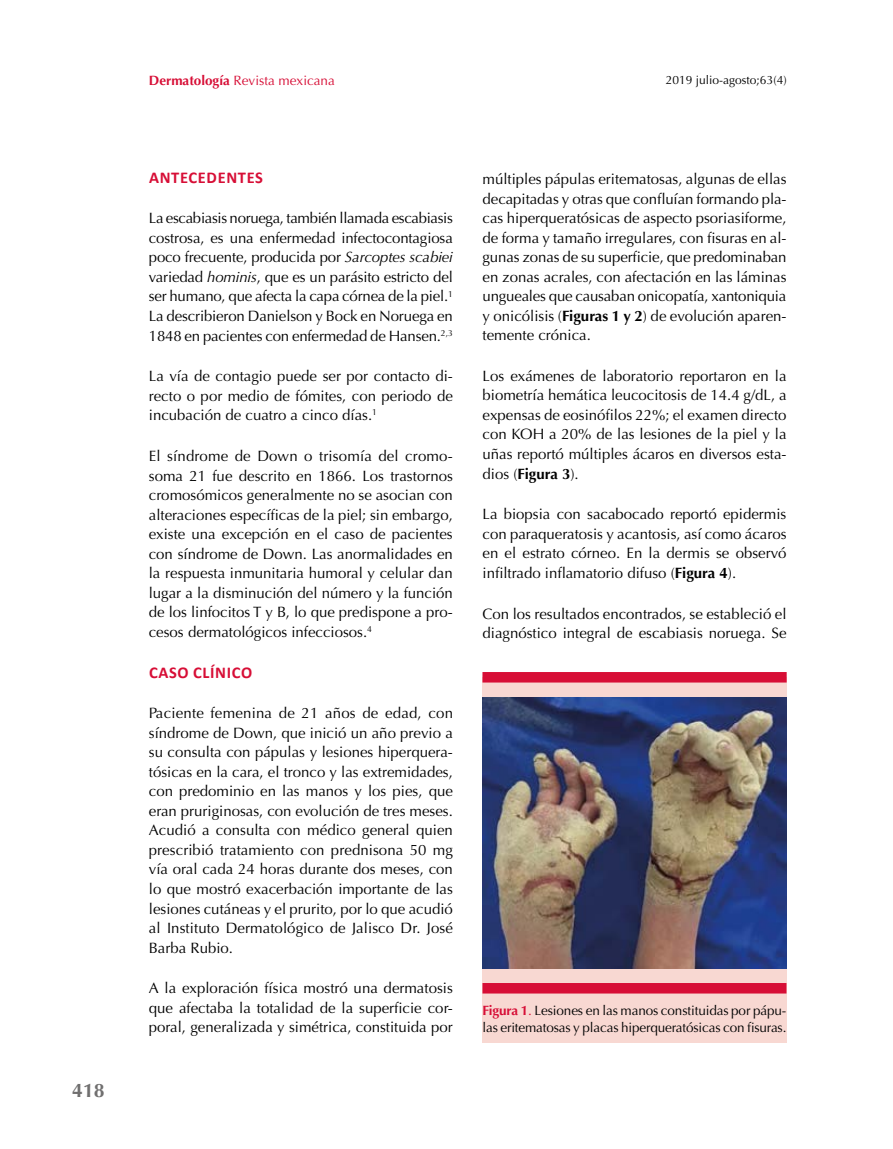
<style>
.page{position:relative;width:893px;height:1149px;background:#fff}
.page>*{position:absolute;margin:0;border:0;box-sizing:border-box;transform-origin:0 0}
.t1{font:700 19.5px "Optima";color:#706f6f}
.t2{font:700 16.5px "Calibri";letter-spacing:.04em;color:#d70e36}
.t3{font:15px/19.5px "Optima";color:#000;text-align:justify}
.t4{font:13.5px/16.5px "Optima";letter-spacing:-.01em;color:#000}
.t5{font:13.5px "Optima";color:#d70e36}
.t6{font:12px "Optima";color:#000}
.s1{font-weight:700}
.s2{font-style:italic}
.s3{font-weight:700;color:#d70e36}
.s4{color:#d70e36}
</style>
<div class="page">
<div style="left:482px;top:677px;width:304px;height:365px;background:#f8d8d2"></div>
<div style="left:482px;top:982px;width:304px;height:11px;background:#d70e36"></div>
<div style="left:482px;top:671px;width:305px;height:11px;background:#d70e36"></div>
<img style="left:482px;top:697px;width:304px;height:270px">
<h1 class="t1" style="left:72px;top:1079px;width:34px">418</h1>
<p class="t5" style="left:149px;top:73px;width:188px"><span class="s1">Dermatología</span> Revista mexicana</p>
<p class="t6" style="left:666px;top:73px;width:122px">2019 julio-agosto;63(4)</p>
<p class="t2" style="left:149px;top:166px;width:115px">ANTECEDENTES</p>
<p class="t3" style="left:149px;top:209px;width:306px">La escabiasis noruega, también llamada escabiasis costrosa, es una enfermedad infectocontagiosa poco frecuente, producida por <span class="s2">Sarcoptes scabiei </span>variedad <span class="s2">hominis</span>, que es un parásito estricto del ser humano, que afecta la capa córnea de la piel.<sup>1<br></sup>La describieron Danielson y Bock en Noruega en 1848 en pacientes con enfermedad de Hansen.<sup>2,3</sup></p>
<p class="t3" style="left:149px;top:366px;width:306px">La vía de contagio puede ser por contacto di&shy;recto o por medio de fómites, con periodo de incubación de cuatro a cinco días.<sup>1</sup></p>
<p class="t3" style="left:149px;top:446px;width:306px">El síndrome de Down o trisomía del cromo&shy;soma 21 fue descrito en 1866. Los trastornos cromosómicos generalmente no se asocian con alteraciones específicas de la piel; sin embargo, existe una excepción en el caso de pacientes con síndrome de Down. Las anormalidades en la respuesta inmunitaria humoral y celular dan lugar a la disminución del número y la función de los linfocitos T y B, lo que predispone a pro&shy;cesos dermatológicos infecciosos.<sup>4</sup></p>
<p class="t2" style="left:149px;top:661px;width:105px">CASO CLÍNICO</p>
<p class="t3" style="left:149px;top:703px;width:306px">Paciente femenina de 21 años de edad, con síndrome de Down, que inició un año previo a su consulta con pápulas y lesiones hiperquera&shy;tósicas en la cara, el tronco y las extremidades, con predominio en las manos y los pies, que eran pruriginosas, con evolución de tres meses.<br>Acudió a consulta con médico general quien prescribió tratamiento con prednisona 50 mg vía oral cada 24 horas durante dos meses, con lo que mostró exacerbación importante de las lesiones cutáneas y el prurito, por lo que acudió al Instituto Dermatológico de Jalisco Dr. José Barba Rubio.</p>
<p class="t3" style="left:149px;top:978px;width:306px">A la exploración física mostró una dermatosis que afectaba la totalidad de la superficie cor&shy;poral, generalizada y simétrica, constituida por</p>
<p class="t3" style="left:483px;top:169px;width:306px">múltiples pápulas eritematosas, algunas de ellas decapitadas y otras que confluían formando pla&shy;cas hiperqueratósicas de aspecto psoriasiforme, de forma y tamaño irregulares, con fisuras en al&shy;gunas zonas de su superficie, que predominaban en zonas acrales, con afectación en las láminas ungueales que causaban onicopatía, xantoniquia y onicólisis (<span class="s1">Figuras 1 y 2</span>) de evolución aparen&shy;temente crónica.</p>
<p class="t3" style="left:482px;top:366px;width:306px">Los exámenes de laboratorio reportaron en la biometría hemática leucocitosis de 14.4 g/dL, a expensas de eosinófilos 22%; el examen directo con KOH a 20% de las lesiones de la piel y la uñas reportó múltiples ácaros en diversos esta&shy;dios (<span class="s1">Figura 3</span>).</p>
<p class="t3" style="left:482px;top:504px;width:306px">La biopsia con sacabocado reportó epidermis con paraqueratosis y acantosis, así como ácaros en el estrato córneo. En la dermis se observó infiltrado inflamatorio difuso (<span class="s1">Figura 4</span>).</p>
<p class="t3" style="left:482px;top:603px;width:306px">Con los resultados encontrados, se estableció el diagnóstico integral de escabiasis noruega. Se</p>
<p class="t4" style="left:482px;top:1002px;width:306px"><span class="s3">Figura 1</span><span class="s4">.</span> Lesiones en las manos constituidas por pápu&shy;las eritematosas y placas hiperqueratósicas con fisuras.</p>
</div>
